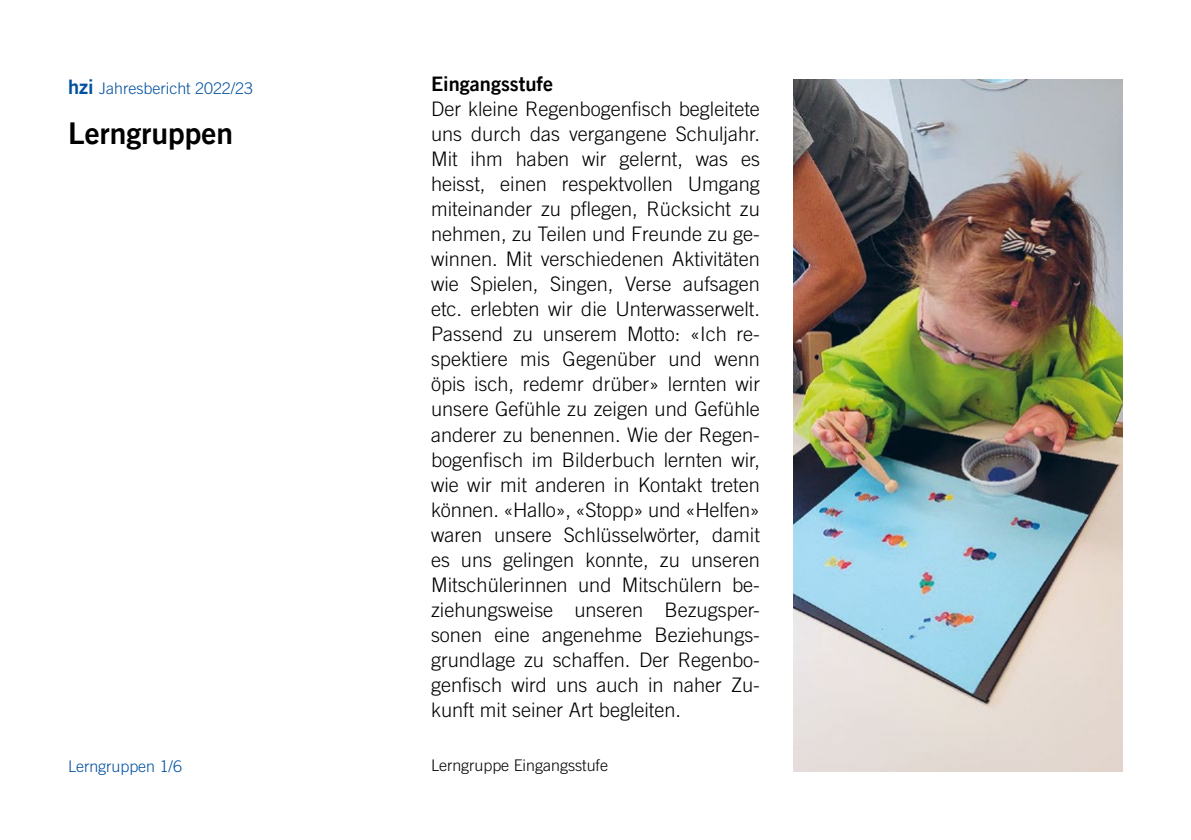
<style>
.page{position:relative;width:1191px;height:840px;background:#fff}
.page>*{position:absolute;margin:0;border:0;box-sizing:border-box;transform-origin:0 0}
.t1{font:30px "Trade Gothic Bold Two";color:#000}
.t2{font:300 20px/25px "Trade Gothic";color:#000;text-align:justify}
.t3{font:20px "Trade Gothic Bold Two";color:#000}
.t4{font:300 16px "Trade Gothic";color:#004f9f}
.t5{font:300 16px "Trade Gothic";color:#000}
.s1{font-family:"Trade Gothic Bold Two";font-weight:400;font-size:20px}
</style>
<div class="page">
<img style="left:794px;top:79px;width:329px;height:692px">
<p class="t4" style="left:68px;top:79px;width:186px"><span class="s1">hzi</span> Jahresbericht 2022/23</p>
<h1 class="t1" style="left:68px;top:115px;width:167px">Lerngruppen</h1>
<p class="t3" style="left:431px;top:71px;width:124px">Eingangsstufe</p>
<p class="t2" style="left:431px;top:96px;width:330px">Der kleine Regenbogenfisch begleitete uns durch das vergangene Schuljahr.<br>Mit ihm haben wir gelernt, was es heisst, einen respektvollen Umgang miteinander zu pflegen, Rücksicht zu nehmen, zu Teilen und Freunde zu ge&shy;winnen. Mit verschiedenen Aktivitäten wie Spielen, Singen, Verse aufsagen etc. erlebten wir die Unterwasserwelt.<br>Passend zu unserem Motto: «Ich re&shy;spektiere mis Gegenüber und wenn öpis isch, redemr drüber» lernten wir unsere Gefühle zu zeigen und Gefühle anderer zu benennen. Wie der Regen&shy;bogenfisch im Bilderbuch lernten wir, wie wir mit anderen in Kontakt treten können. «Hallo», «Stopp» und «Helfen» waren unsere Schlüsselwörter, damit es uns gelingen konnte, zu unseren Mitschülerinnen und Mitschülern be&shy;ziehungsweise unseren Bezugsper&shy;sonen eine angenehme Beziehungs&shy;grundlage zu schaffen. Der Regenbo&shy;genfisch wird uns auch in naher Zu&shy;kunft mit seiner Art begleiten.</p>
<p class="t4" style="left:68px;top:756px;width:115px">Lerngruppen 1/6</p>
<p class="t5" style="left:431px;top:755px;width:178px">Lerngruppe Eingangsstufe</p>
</div>
